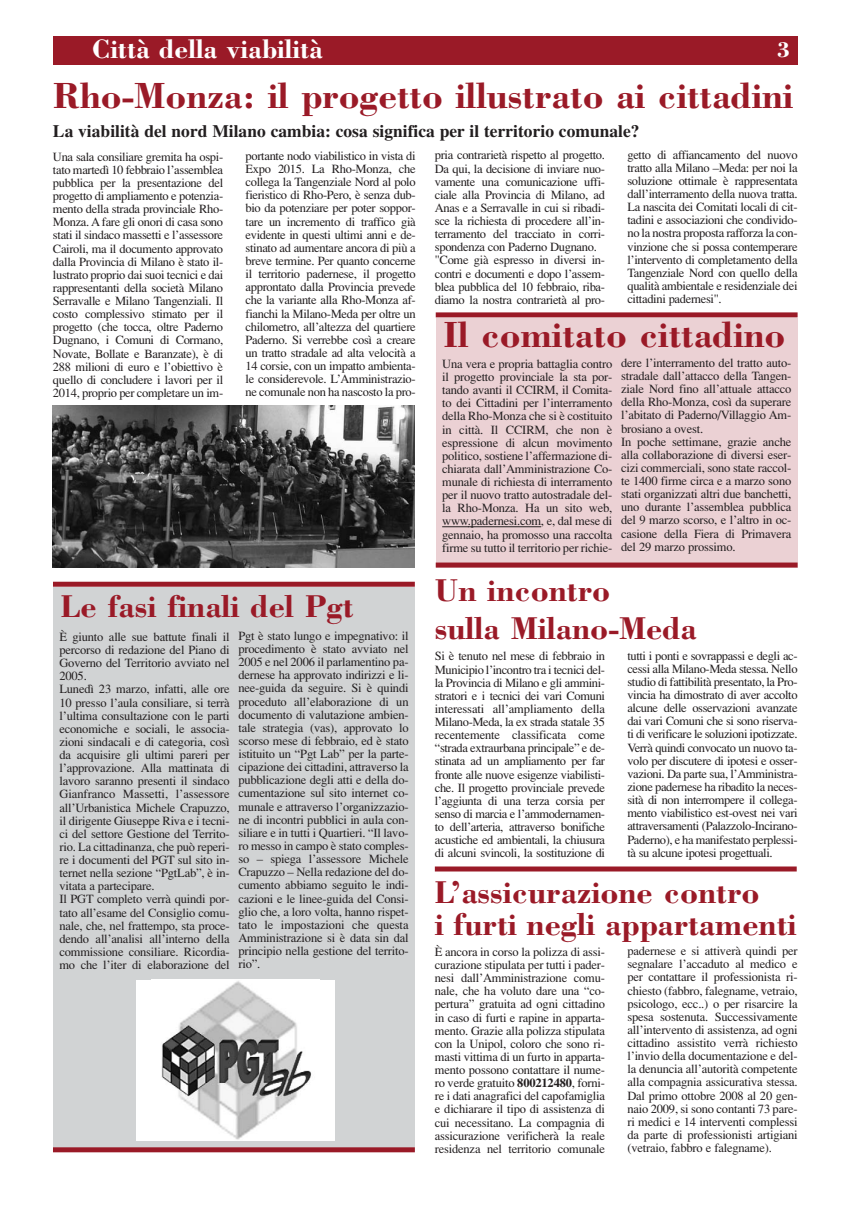
<style>
.page{position:relative;width:851px;height:1205px;background:#fff}
.page>*{position:absolute;margin:0;border:0;box-sizing:border-box;transform-origin:0 0}
.t1{font:700 37.5px "Bodoni";color:#9a1a27}
.t2{font:700 32.5px/37.5px "Bodoni";color:#9a1a27}
.t3{font:700 27.5px "Bodoni";color:#fff}
.t4{font:700 22.5px "Bodoni";color:#fff}
.t5{font:700 17.5px "Times";color:#231f20}
.t6{font:12.5px/13.1px "Times";letter-spacing:-.015em;color:#231f20;text-align:justify}
.s1{font-weight:700}
</style>
<div class="page">
<div style="left:436px;top:318px;width:361px;height:249px;background:#ebd1d4"></div>
<div style="left:53px;top:36px;width:744px;height:28px;background:#9a1a27"></div>
<svg style="left:442px;top:526px;width:26px;height:1px"></svg>
<hr style="left:468px;top:526px;width:73px;height:1px;background:#231f20">
<div style="left:435px;top:562px;width:362px;height:5px;background:#9a1a27"></div>
<div style="left:435px;top:312px;width:362px;height:5px;background:#9a1a27"></div>
<div style="left:53px;top:587px;width:362px;height:565px;background:#d1d3d4"></div>
<div style="left:53px;top:1147px;width:362px;height:5px;background:#9a1a27"></div>
<div style="left:53px;top:582px;width:362px;height:5px;background:#9a1a27"></div>
<div style="left:435px;top:866px;width:361px;height:5px;background:#9a1a27"></div>
<img style="left:53px;top:405px;width:361px;height:162px">
<div style="left:136px;top:979px;width:198px;height:161px;background:#fff"></div>
<img style="left:161px;top:981px;width:151px;height:159px">
<h3 class="t3" style="left:92px;top:37px;width:232px">Città della viabilità</h3>
<h3 class="t4" style="left:776px;top:40px;width:15px">3</h3>
<h1 class="t1" style="left:53px;top:81px;width:741px">Rho-Monza: il progetto illustrato ai cittadini</h1>
<h3 class="t5" style="left:53px;top:125px;width:588px">La viabilità del nord Milano cambia: cosa significa per il territorio comunale?</h3>
<p class="t6" style="left:53px;top:151px;width:172px">Una sala consiliare gremita ha ospi&shy;tato martedì 10 febbraio l’assemblea pubblica per la presentazione del progetto di ampliamento e potenzia&shy;mento della strada provinciale Rho-Monza. A fare gli onori di casa sono stati il sindaco massetti e l’assessore Cairoli, ma il documento approvato dalla Provincia di Milano è stato il&shy;lustrato proprio dai suoi tecnici e dai rappresentanti della società Milano Serravalle e Milano Tangenziali. Il costo complessivo stimato per il progetto (che tocca, oltre Paderno Dugnano, i Comuni di Cormano, Novate, Bollate e Baranzate), è di 288 milioni di euro e l’obiettivo è quello di concludere i lavori per il 2014, proprio per completare un im-</p>
<p class="t6" style="left:245px;top:150px;width:172px">portante nodo viabilistico in vista di Expo 2015. La Rho-Monza, che collega la Tangenziale Nord al polo fieristico di Rho-Pero, è senza dub&shy;bio da potenziare per poter soppor&shy;tare un incremento di traffico già evidente in questi ultimi anni e de&shy;stinato ad aumentare ancora di più a breve termine. Per quanto concerne il territorio padernese, il progetto approntato dalla Provincia prevede che la variante alla Rho-Monza af&shy;fianchi la Milano-Meda per oltre un chilometro, all’altezza del quartiere Paderno. Si verrebbe così a creare un tratto stradale ad alta velocità a 14 corsie, con un impatto ambienta&shy;le considerevole. L’Amministrazio&shy;ne comunale non ha nascosto la pro-</p>
<h2 class="t2" style="left:61px;top:590px;width:294px">Le fasi finali del Pgt</h2>
<p class="t6" style="left:59px;top:631px;width:172px;text-align:left">È giunto alle sue battute finali il percorso di redazione del Piano di Governo del Territorio avviato nel 2005.<br>Lunedì 23 marzo, infatti, alle ore 10 presso l’aula consiliare, si terrà l’ultima consultazione con le parti economiche e sociali, le associa&shy;zioni sindacali e di categoria, così da acquisire gli ultimi pareri per l’approvazione. Alla mattinata di lavoro saranno presenti il sindaco Gianfranco Massetti, l’assessore all’Urbanistica Michele Crapuzzo, il dirigente Giuseppe Riva e i tecni&shy;ci del settore Gestione del Territo&shy;rio. La cittadinanza, che può reperi&shy;re i documenti del PGT sul sito in&shy;ternet nella sezione “PgtLab”, è in&shy;vitata a partecipare.<br>Il PGT completo verrà quindi por&shy;tato all’esame del Consiglio comu&shy;nale, che, nel frattempo, sta proce&shy;dendo all’analisi all’interno della commissione consiliare. Ricordia&shy;mo che l’iter di elaborazione del</p>
<p class="t6" style="left:238px;top:630px;width:172px">Pgt è stato lungo e impegnativo: il procedimento è stato avviato nel 2005 e nel 2006 il parlamentino pa&shy;dernese ha approvato indirizzi e li&shy;nee-guida da seguire. Si è quindi proceduto all’elaborazione di un documento di valutazione ambien&shy;tale strategia (vas), approvato lo scorso mese di febbraio, ed è stato istituito un “Pgt Lab” per la parte&shy;cipazione dei cittadini, attraverso la pubblicazione degli atti e della do&shy;cumentazione sul sito internet co&shy;munale e attraverso l’organizzazio&shy;ne di incontri pubblici in aula con&shy;siliare e in tutti i Quartieri. “Il lavo&shy;ro messo in campo è stato comples&shy;so – spiega l’assessore Michele Crapuzzo – Nella redazione del do&shy;cumento abbiamo seguito le indi&shy;cazioni e le linee-guida del Consi&shy;glio che, a loro volta, hanno rispet&shy;tato le impostazioni che questa Amministrazione si è data sin dal principio nella gestione del territo&shy;rio”.</p>
<p class="t6" style="left:435px;top:150px;width:172px;text-align:left">pria contrarietà rispetto al progetto.<br>Da qui, la decisione di inviare nuo&shy;vamente una comunicazione uffi&shy;ciale alla Provincia di Milano, ad Anas e a Serravalle in cui si ribadi&shy;sce la richiesta di procedere all’in&shy;terramento del tracciato in corri&shy;spondenza con Paderno Dugnano. "Come già espresso in diversi in&shy;contri e documenti e dopo l’assem&shy;blea pubblica del 10 febbraio, riba&shy;diamo la nostra contrarietà al pro-</p>
<p class="t6" style="left:627px;top:149px;width:172px">getto di affiancamento del nuovo tratto alla Milano –Meda: per noi la soluzione ottimale è rappresentata dall’interramento della nuova tratta.<br>La nascita dei Comitati locali di cit&shy;tadini e associazioni che condivido&shy;no la nostra proposta rafforza la con&shy;vinzione che si possa contemperare l’intervento di completamento della Tangenziale Nord con quello della qualità ambientale e residenziale dei cittadini padernesi".</p>
<h1 class="t1" style="left:443px;top:320px;width:343px">Il comitato cittadino</h1>
<p class="t6" style="left:442px;top:358px;width:172px">Una vera e propria battaglia contro il progetto provinciale la sta por&shy;tando avanti il CCIRM, il Comita&shy;to dei Cittadini per l’interramento della Rho-Monza che si è costituito in città. Il CCIRM, che non è espressione di alcun movimento politico, sostiene l’affermazione di&shy;chiarata dall’Amministrazione Co&shy;munale di richiesta di interramento per il nuovo tratto autostradale del&shy;la Rho-Monza. Ha un sito web, www.padernesi.com, e, dal mese di gennaio, ha promosso una raccolta firme su tutto il territorio per richie-</p>
<p class="t6" style="left:621px;top:357px;width:172px;text-align:left">dere l’interramento del tratto auto&shy;stradale dall’attacco della Tangen&shy;ziale Nord fino all’attuale attacco della Rho-Monza, così da superare l’abitato di Paderno/Villaggio Am&shy;brosiano a ovest.<br>In poche settimane, grazie anche alla collaborazione di diversi eser&shy;cizi commerciali, sono state raccol&shy;te 1400 firme circa e a marzo sono stati organizzati altri due banchetti, uno durante l’assemblea pubblica del 9 marzo scorso, e l’altro in oc&shy;casione della Fiera di Primavera del 29 marzo prossimo.</p>
<h2 class="t2" style="left:435px;top:574px;width:263px">Un incontro<br>sulla Milano-Meda</h2>
<p class="t6" style="left:435px;top:651px;width:172px">Si è tenuto nel mese di febbraio in Municipio l’incontro tra i tecnici del&shy;la Provincia di Milano e gli ammini&shy;stratori e i tecnici dei vari Comuni interessati all’ampliamento della Milano-Meda, la ex strada statale 35 recentemente classificata come “strada extraurbana principale” e de&shy;stinata ad un ampliamento per far fronte alle nuove esigenze viabilisti&shy;che. Il progetto provinciale prevede l’aggiunta di una terza corsia per senso di marcia e l’ammodernamen&shy;to dell’arteria, attraverso bonifiche acustiche ed ambientali, la chiusura di alcuni svincoli, la sostituzione di</p>
<p class="t6" style="left:627px;top:650px;width:172px">tutti i ponti e sovrappassi e degli ac&shy;cessi alla Milano-Meda stessa. Nello studio di fattibilità presentato, la Pro&shy;vincia ha dimostrato di aver accolto alcune delle osservazioni avanzate dai vari Comuni che si sono riserva&shy;ti di verificare le soluzioni ipotizzate.<br>Verrà quindi convocato un nuovo ta&shy;volo per discutere di ipotesi e osser&shy;vazioni. Da parte sua, l’Amministra&shy;zione padernese ha ribadito la neces&shy;sità di non interrompere il collega&shy;mento viabilistico est-ovest nei vari attraversamenti (Palazzolo-Incirano-Paderno), e ha manifestato perplessi&shy;tà su alcune ipotesi progettuali.</p>
<h2 class="t2" style="left:435px;top:878px;width:363px;line-height:32.5px">L’assicurazione contro<br>i furti negli appartamenti</h2>
<p class="t6" style="left:435px;top:946px;width:172px">È ancora in corso la polizza di assi&shy;curazione stipulata per tutti i pader&shy;nesi dall’Amministrazione comu&shy;nale, che ha voluto dare una “co&shy;pertura” gratuita ad ogni cittadino in caso di furti e rapine in apparta&shy;mento. Grazie alla polizza stipulata con la Unipol, coloro che sono ri&shy;masti vittima di un furto in apparta&shy;mento possono contattare il nume&shy;ro verde gratuito <span class="s1">800212480</span>, forni&shy;re i dati anagrafici del capofamiglia e dichiarare il tipo di assistenza di cui necessitano. La compagnia di assicurazione verificherà la reale residenza nel territorio comunale</p>
<p class="t6" style="left:627px;top:945px;width:172px">padernese e si attiverà quindi per segnalare l’accaduto al medico e per contattare il professionista ri&shy;chiesto (fabbro, falegname, vetraio, psicologo, ecc..) o per risarcire la spesa sostenuta. Successivamente all’intervento di assistenza, ad ogni cittadino assistito verrà richiesto l’invio della documentazione e del&shy;la denuncia all’autorità competente alla compagnia assicurativa stessa.<br>Dal primo ottobre 2008 al 20 gen&shy;naio 2009, si sono contanti 73 pare&shy;ri medici e 14 interventi complessi da parte di professionisti artigiani (vetraio, fabbro e falegname).</p>
</div>
